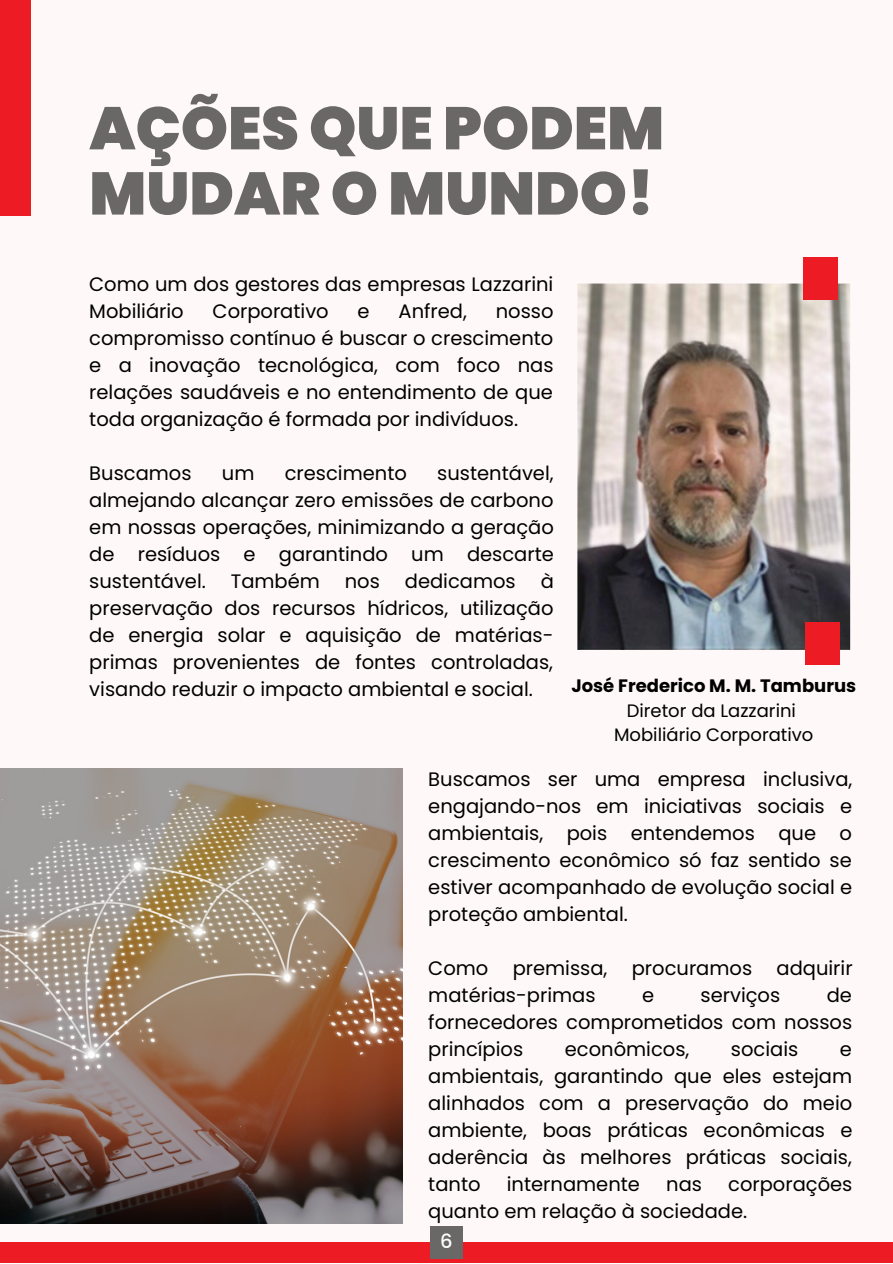
<style>
.page{position:relative;width:893px;height:1264px;background:#fff}
.page>*{position:absolute;margin:0;border:0;box-sizing:border-box;transform-origin:0 0}
.t1{font:900 60px/65.2px "Poppins";color:#6a6867}
.t2{font:19.5px/27px "Poppins";color:#000;text-align:justify}
.t3{font:500 19.5px "Poppins";color:#fefefe}
.t4{font:18px "Poppins";color:#000}
.t5{font:700 18px "Poppins";color:#000}
</style>
<div class="page">
<div style="left:0;top:0;width:892px;height:1262px;background:#fff8f9"></div>
<div style="left:0;top:0;width:31px;height:215px;background:#ed1b23"></div>
<img style="left:577px;top:279px;width:274px;height:375px">
<div style="left:0;top:1242px;width:892px;height:20px;background:#ed1b23"></div>
<div style="left:803px;top:257px;width:34px;height:43px;background:#ed1b23"></div>
<div style="left:805px;top:622px;width:34px;height:43px;background:#ed1b23"></div>
<img style="left:0;top:768px;width:402px;height:455px">
<div style="left:429px;top:1226px;width:33px;height:32px;background:#6a6867"></div>
<p class="t1" style="left:89px;top:96px;width:576px">AÇÕES QUE PODEM<br>MUDAR O MUNDO!</p>
<p class="t2" style="left:89px;top:271px;width:465px">Como um dos gestores das empresas Lazzarini<br>Mobiliário</p>
<p class="t2" style="left:212px;top:298px;width:118px">Corporativo</p>
<p class="t2" style="left:357px;top:298px;width:14px">e</p>
<p class="t2" style="left:398px;top:298px;width:70px">Anfred,</p>
<p class="t2" style="left:89px;top:298px;width:466px;text-indent:406px">nosso compromisso contínuo é buscar o crescimento e a inovação tecnológica, com foco nas relações saudáveis e no entendimento de que toda organização é formada por indivíduos.</p>
<p class="t2" style="left:89px;top:460px;width:104px">Buscamos</p>
<p class="t2" style="left:222px;top:460px;width:34px">um</p>
<p class="t2" style="left:285px;top:460px;width:124px">crescimento</p>
<p class="t2" style="left:89px;top:460px;width:466px;text-indent:348px">sustentável, almejando alcançar zero emissões de carbono em nossas operações, minimizando a geração de resíduos e garantindo um descarte sustentável.</p>
<p class="t2" style="left:89px;top:568px;width:466px;text-indent:451px">à preservação dos recursos hídricos, utilização de energia solar e aquisição de matérias&shy;primas provenientes de fontes controladas, visando reduzir o impacto ambiental e social.</p>
<p class="t2" style="left:231px;top:568px;width:91px">Também</p>
<p class="t2" style="left:345px;top:568px;width:37px">nos</p>
<p class="t2" style="left:405px;top:568px;width:112px">dedicamos</p>
<p class="t5" style="left:571px;top:673px;width:286px">José Frederico M. M. Tamburus</p>
<p class="t4" style="left:626px;top:697px;width:171px">Diretor da Lazzarini</p>
<p class="t4" style="left:614px;top:722px;width:201px">Mobiliário Corporativo</p>
<p class="t2" style="left:428px;top:765px;width:425px">Buscamos ser uma empresa inclusiva, engajando-nos em iniciativas sociais e ambientais, pois entendemos que o crescimento econômico só faz sentido se estiver acompanhado de evolução social e proteção ambiental.</p>
<p class="t2" style="left:428px;top:954px;width:426px">Como premissa, procuramos adquirir matérias-primas</p>
<p class="t2" style="left:642px;top:981px;width:14px">e</p>
<p class="t2" style="left:700px;top:981px;width:81px">serviços</p>
<p class="t2" style="left:428px;top:981px;width:425px;text-indent:398px">de fornecedores comprometidos com nossos princípios</p>
<p class="t2" style="left:564px;top:1035px;width:126px">econômicos,</p>
<p class="t2" style="left:731px;top:1035px;width:69px">sociais</p>
<p class="t2" style="left:428px;top:1035px;width:426px;text-indent:411px">e ambientais, garantindo que eles estejam alinhados com a preservação do meio ambiente, boas práticas econômicas e aderência às melhores práticas sociais, tanto</p>
<p class="t2" style="left:507px;top:1170px;width:135px">internamente</p>
<p class="t2" style="left:666px;top:1170px;width:37px">nas</p>
<p class="t2" style="left:428px;top:1170px;width:425px;text-indent:300px">corporações quanto em relação à sociedade.</p>
<p class="t3" style="left:440px;top:1227px;width:14px">6</p>
</div>
